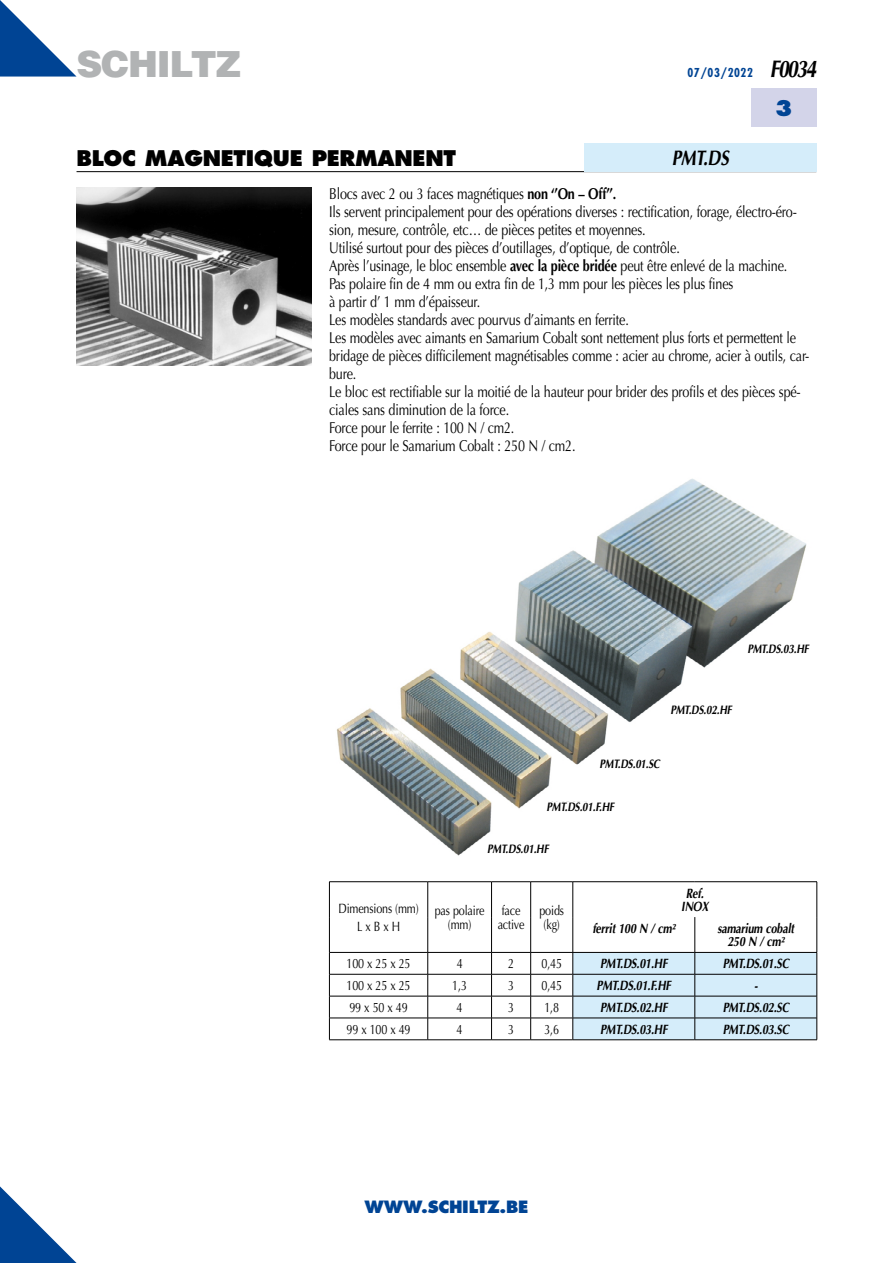
<style>
.page{position:relative;width:893px;height:1263px;background:#fff}
.page>*{position:absolute;margin:0;border:0;box-sizing:border-box;transform-origin:0 0}
.t1{font:900 36px "Helvetica";letter-spacing:-.035em;color:#b1b3b4}
.t2{font:800 21px "Futura";letter-spacing:-.015em;color:#000}
.t3{font:italic 700 21px "Optima";color:#000;scale:.8 1}
.t4{font:800 21px "Futura";color:#004494}
.t5{font:800 16.5px "Futura";letter-spacing:-.015em;color:#004494}
.t6{font:15.75px/18px "Optima";letter-spacing:-.015em;color:#000;scale:.8 1}
.t7{font:italic 700 13.5px/13.5px "Optima";letter-spacing:-.015em;color:#000;text-align:center;scale:.8 1}
.t8{font:13.5px/13.5px "Optima";letter-spacing:-.015em;color:#000;text-align:center;scale:.8 1}
.t9{font:italic 700 12.3px "Optima";letter-spacing:-.015em;color:#000;scale:.8 1}
.t10{font:700 condensed 12px "Futura";letter-spacing:.05em;color:#004494}
.s1{font-family:"Optima";font-style:italic;font-stretch:normal;font-size:24px;color:#000}
.s2{font-weight:700}
</style>
<div class="page">
<img style="left:77px;top:187px;width:234px;height:179px">
<img style="left:337px;top:478px;width:470px;height:378px">
<div style="left:747px;top:644px;width:69px;height:18px;background:#fff"></div>
<div style="left:670px;top:705px;width:119px;height:18px;background:#fff"></div>
<div style="left:600px;top:759px;width:118px;height:19px;background:#fff"></div>
<div style="left:546px;top:802px;width:119px;height:18px;background:#fff"></div>
<div style="left:487px;top:844px;width:119px;height:19px;background:#fff"></div>
<hr style="left:329px;top:881px;width:99px;height:1px;background:#000">
<hr style="left:428px;top:881px;width:64px;height:1px;background:#000">
<hr style="left:492px;top:881px;width:39px;height:1px;background:#000">
<hr style="left:531px;top:881px;width:42px;height:1px;background:#000">
<hr style="left:573px;top:881px;width:122px;height:1px;background:#000">
<hr style="left:695px;top:881px;width:122px;height:1px;background:#000">
<svg style="left:329px;top:882px;width:489px;height:158px"></svg>
<hr style="left:573px;top:974px;width:122px;height:1px;background:#000">
<hr style="left:573px;top:996px;width:122px;height:1px;background:#000">
<hr style="left:573px;top:1018px;width:122px;height:1px;background:#000">
<hr style="left:573px;top:1039px;width:122px;height:1px;background:#000">
<hr style="left:695px;top:974px;width:122px;height:1px;background:#000">
<hr style="left:695px;top:996px;width:122px;height:1px;background:#000">
<hr style="left:695px;top:1018px;width:122px;height:1px;background:#000">
<hr style="left:695px;top:1039px;width:122px;height:1px;background:#000">
<svg style="left:0;top:1186px;width:77px;height:77px"></svg>
<hr style="left:77px;top:171px;width:739px;height:1px;background:#000">
<div style="left:751px;top:89px;width:65px;height:38px;background:#d3d4e9"></div>
<svg style="left:0;top:0;width:77px;height:77px"></svg>
<div style="left:584px;top:143px;width:232px;height:28px;background:#d5edfa"></div>
<h1 class="t1" style="left:77px;top:40px;width:166px">SCHILTZ</h1>
<p class="t10" style="left:687px;top:65px;width:130px">07/03/2022 <span class="s1">F0034</span></p>
<h2 class="t4" style="left:775px;top:95px;width:19px">3</h2>
<h2 class="t2" style="left:77px;top:144px;width:381px">BLOC MAGNETIQUE PERMANENT</h2>
<h2 class="t3" style="left:672px;top:145px;width:73px">PMT.DS</h2>
<p class="t6" style="left:329px;top:184px;width:602px">Blocs avec 2 ou 3 faces magnétiques <span class="s2">non ‘’On – Off’’.<br></span>Ils servent principalement pour des opérations diverses : rectification, forage, électro-éro&shy;sion, mesure, contrôle, etc… de pièces petites et moyennes.<br>Utilisé surtout pour des pièces d’outillages, d’optique, de contrôle.<br>Après l’usinage, le bloc ensemble <span class="s2">avec la pièce bridée</span> peut être enlevé de la machine.<br>Pas polaire fin de 4 mm ou extra fin de 1,3 mm pour les pièces les plus fines<br>à partir d’ 1 mm d’épaisseur.<br>Les modèles standards avec pourvus d’aimants en ferrite.<br>Les modèles avec aimants en Samarium Cobalt sont nettement plus forts et permettent le bridage de pièces difficilement magnétisables comme : acier au chrome, acier à outils, car&shy;bure.<br>Le bloc est rectifiable sur la moitié de la hauteur pour brider des profils et des pièces spé&shy;ciales sans diminution de la force.<br>Force pour le ferrite : 100 N / cm2.<br>Force pour le Samarium Cobalt : 250 N / cm2.</p>
<p class="t9" style="left:747px;top:641px;width:78px">PMT.DS.03.HF</p>
<p class="t9" style="left:670px;top:702px;width:78px">PMT.DS.02.HF</p>
<p class="t9" style="left:600px;top:757px;width:77px">PMT.DS.01.SC</p>
<p class="t9" style="left:546px;top:799px;width:86px">PMT.DS.01.F.HF</p>
<p class="t9" style="left:487px;top:842px;width:78px">PMT.DS.01.HF</p>
<p class="t8" style="left:338px;top:900px;width:102px;line-height:17.7px">Dimensions (mm)<br>L x B x H</p>
<p class="t8" style="left:435px;top:904px;width:64px">pas polaire (mm)</p>
<p class="t8" style="left:498px;top:904px;width:35px;text-align:left">face active</p>
<p class="t8" style="left:539px;top:904px;width:32px">poids (kg)</p>
<p class="t7" style="left:681px;top:886px;width:35px">Ref.<br>INOX</p>
<p class="t7" style="left:592px;top:922px;width:105px">ferrit 100 N / cm²</p>
<p class="t7" style="left:717px;top:922px;width:97px">samarium cobalt<br>250 N / cm²</p>
<p class="t8" style="left:347px;top:957px;width:82px">100 x 25 x 25</p>
<p class="t8" style="left:457px;top:957px;width:9px">4</p>
<p class="t8" style="left:508px;top:957px;width:9px">2</p>
<p class="t8" style="left:541px;top:957px;width:27px">0,45</p>
<p class="t7" style="left:600px;top:957px;width:86px">PMT.DS.01.HF</p>
<p class="t7" style="left:723px;top:957px;width:84px">PMT.DS.01.SC</p>
<p class="t8" style="left:347px;top:979px;width:82px">100 x 25 x 25</p>
<p class="t8" style="left:452px;top:979px;width:20px">1,3</p>
<p class="t8" style="left:508px;top:979px;width:9px">3</p>
<p class="t8" style="left:541px;top:979px;width:27px">0,45</p>
<p class="t7" style="left:597px;top:979px;width:94px">PMT.DS.01.F.HF</p>
<p class="t7" style="left:754px;top:979px;width:6px">-</p>
<p class="t8" style="left:349px;top:1001px;width:74px">99 x 50 x 49</p>
<p class="t8" style="left:457px;top:1001px;width:9px">4</p>
<p class="t8" style="left:508px;top:1001px;width:9px">3</p>
<p class="t8" style="left:544px;top:1001px;width:20px">1,8</p>
<p class="t7" style="left:600px;top:1001px;width:86px">PMT.DS.02.HF</p>
<p class="t7" style="left:723px;top:1001px;width:84px">PMT.DS.02.SC</p>
<p class="t8" style="left:347px;top:1023px;width:82px">99 x 100 x 49</p>
<p class="t8" style="left:457px;top:1023px;width:9px">4</p>
<p class="t8" style="left:508px;top:1023px;width:9px">3</p>
<p class="t8" style="left:544px;top:1023px;width:20px">3,6</p>
<p class="t7" style="left:600px;top:1023px;width:86px">PMT.DS.03.HF</p>
<p class="t7" style="left:723px;top:1023px;width:84px">PMT.DS.03.SC</p>
<p class="t5" style="left:365px;top:1197px;width:165px">WWW.SCHILTZ.BE</p>
</div>
